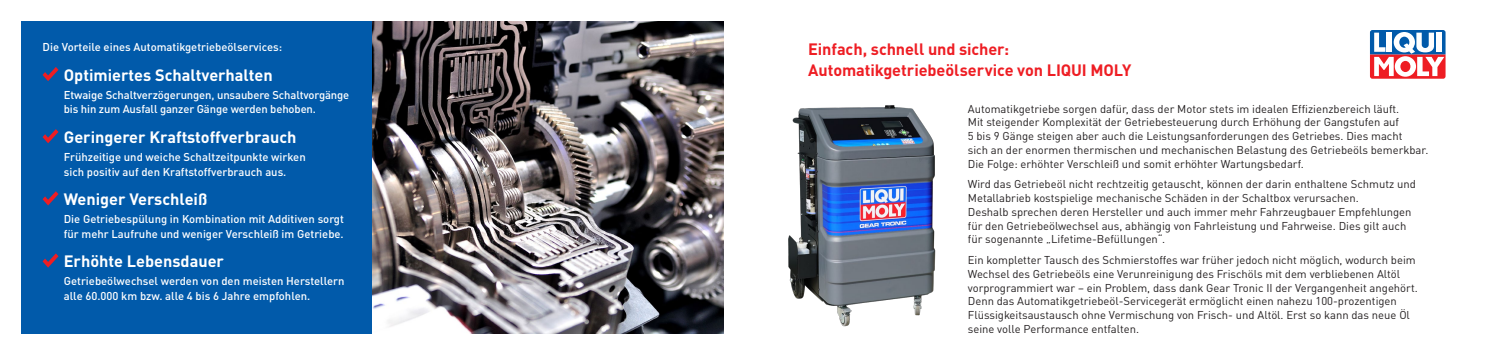
<style>
.page{position:relative;width:1489px;height:355px;background:#fff}
.page>*{position:absolute;margin:0;border:0;box-sizing:border-box;transform-origin:0 0}
.t1{font:700 16.25px "DIN Pro";color:#fff}
.t2{font:700 16.25px/21.1px "DIN Pro";letter-spacing:-.005em;color:#ee1d23}
.t3{font:11.25px/13.8px "DIN Pro";color:#231f20}
.t4{font:500 11.25px/14.6px "DIN Pro";color:#fff}
</style>
<div class="page">
<img style="left:372px;top:21px;width:351px;height:312px">
<div style="left:21px;top:21px;width:351px;height:312px;background:#015aaa"></div>
<svg style="left:43px;top:67px;width:15px;height:14px"></svg>
<svg style="left:43px;top:129px;width:15px;height:14px"></svg>
<svg style="left:43px;top:191px;width:15px;height:14px"></svg>
<svg style="left:43px;top:253px;width:15px;height:14px"></svg>
<img style="left:788px;top:105px;width:148px;height:222px">
<svg style="left:1368px;top:29px;width:78px;height:51px"></svg>
<svg style="left:1369px;top:30px;width:76px;height:49px"></svg>
<p class="t4" style="left:43px;top:39px;width:241px">Die Vorteile eines Automatikgetriebeölservices:</p>
<h1 class="t1" style="left:64px;top:61px;width:210px">Optimiertes Schaltverhalten</h1>
<p class="t4" style="left:64px;top:86px;width:287px">Etwaige Schaltverzögerungen, unsaubere Schaltvorgänge bis hin zum Ausfall ganzer Gänge werden behoben.</p>
<h1 class="t1" style="left:64px;top:123px;width:234px">Geringerer Kraftstoffverbrauch</h1>
<p class="t4" style="left:64px;top:148px;width:243px">Frühzeitige und weiche Schaltzeitpunkte wirken sich positiv auf den Kraftstoffverbrauch aus.</p>
<h1 class="t1" style="left:64px;top:185px;width:145px">Weniger Verschleiß</h1>
<p class="t4" style="left:64px;top:210px;width:282px">Die Getriebespülung in Kombination mit Additiven sorgt für mehr Laufruhe und weniger Verschleiß im Getriebe.</p>
<h1 class="t1" style="left:64px;top:247px;width:162px">Erhöhte Lebensdauer</h1>
<p class="t4" style="left:64px;top:272px;width:282px">Getriebeölwechsel werden von den meisten Herstellern alle 60.000 km bzw. alle 4 bis 6 Jahre empfohlen.</p>
<h1 class="t2" style="left:808px;top:37px;width:324px">Einfach, schnell und sicher:<br>Automatikgetriebeölservice von LIQUI MOLY</h1>
<p class="t3" style="left:967px;top:100px;width:462px">Automatikgetriebe sorgen dafür, dass der Motor stets im idealen Effizienzbereich läuft.<br>Mit steigender Komplexität der Getriebesteuerung durch Erhöhung der Gangstufen auf<br>5 bis 9 Gänge steigen aber auch die Leistungsanforderungen des Getriebes. Dies macht<br>sich an der enormen thermischen und mechanischen Belastung des Getriebeöls bemerkbar.<br>Die Folge: erhöhter Verschleiß und somit erhöhter Wartungsbedarf.</p>
<p class="t3" style="left:967px;top:176px;width:449px">Wird das Getriebeöl nicht rechtzeitig getauscht, können der darin enthaltene Schmutz und Metallabrieb kostspielige mechanische Schäden in der Schaltbox verursachen.<br>Deshalb sprechen deren Hersteller und auch immer mehr Fahrzeugbauer Empfehlungen für den Getriebeölwechsel aus, abhängig von Fahrleistung und Fahrweise. Dies gilt auch für sogenannte „Lifetime-Befüllungen“.</p>
<p class="t3" style="left:967px;top:252px;width:451px">Ein kompletter Tausch des Schmierstoffes war früher jedoch nicht möglich, wodurch beim Wechsel des Getriebeöls eine Verunreinigung des Frischöls mit dem verbliebenen Altöl vorprogrammiert war – ein Problem, dass dank Gear Tronic II der Vergangenheit angehört.<br>Denn das Automatikgetriebeöl-Servicegerät ermöglicht einen nahezu 100-prozentigen Flüssigkeitsaustausch ohne Vermischung von Frisch- und Altöl. Erst so kann das neue Öl seine volle Performance entfalten.</p>
</div>
